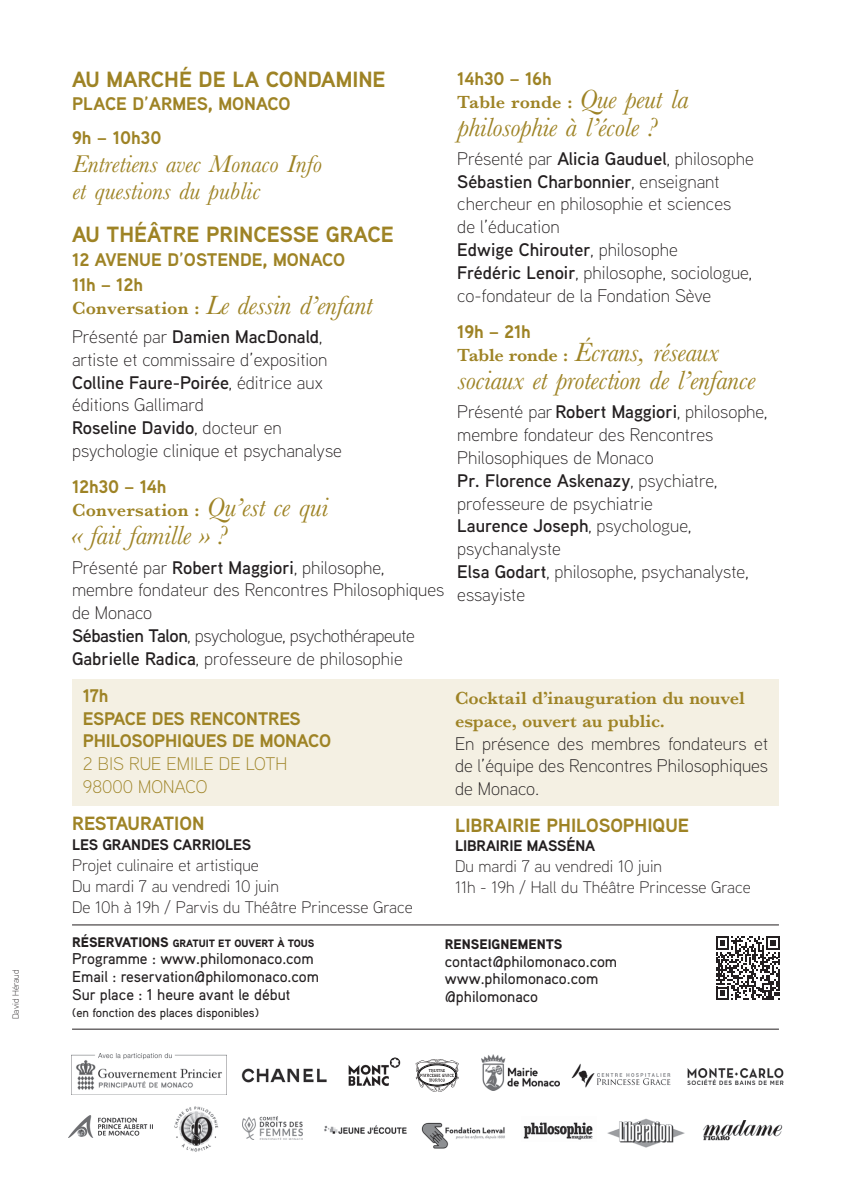
<style>
.page{position:relative;width:851px;height:1191px;background:#fff}
.page>*{position:absolute;margin:0;border:0;box-sizing:border-box;transform-origin:0 0}
.t1{font:italic 27.4px/28px "M Baskerville";letter-spacing:-.01em;color:#9e8325}
.t2{font:italic 25px/27.4px "M Baskerville";color:#9e8325}
.t3{font:700 22px "Aaux Next";color:#9e8325}
.t4{font:700 19.2px "Aaux Next";color:#9e8325}
.t5{font:300 18.2px/22.8px "Aaux Next";color:#231f20}
.t6{font:700 18.2px/22.8px "Aaux Next";letter-spacing:-.01em;color:#9e8325}
.t7{font:600 18.2px/22.8px "M Baskerville";color:#9e8325}
.t8{font:300 18.2px/22.8px "Aaux Next";color:#9e8325}
.t9{font:300 16.8px/21px "Aaux Next";color:#231f20}
.t10{font:500 15.6px/17.6px "Aaux Pro";color:#231f20}
.t11{font:700 15.4px "Aaux Next";letter-spacing:-.01em;color:#231f20}
.t12{font:13.8px "Aaux Pro Black SC";color:#231f20}
.t13{font:500 12.4px "Aaux Pro";color:#231f20}
.t14{font:10.6px "Aaux Pro Black SC";color:#231f20}
.t15{font:300 9px "Aaux Next";color:#231f20}
.s1{font-weight:600;font-style:normal;font-size:18.2px}
.s2{font-weight:600}
.s3{font-weight:400;font-style:italic;font-size:27.4px}
.s4{font-size:13.8px}
</style>
<div class="page">
<div style="left:72px;top:679px;width:706px;height:126px;background:#f4f0e3"></div>
<hr style="left:72px;top:1028px;width:706px;height:1px;background:#231f20">
<hr style="left:72px;top:924px;width:706px;height:1px;background:#231f20">
<img style="left:71px;top:1053px;width:155px;height:41px">
<img style="left:482px;top:1054px;width:77px;height:36px">
<img style="left:348px;top:1057px;width:53px;height:29px">
<svg style="left:415px;top:1059px;width:44px;height:32px"></svg>
<img style="left:687px;top:1068px;width:96px;height:16px">
<img style="left:68px;top:1115px;width:83px;height:22px">
<img style="left:421px;top:1122px;width:84px;height:27px">
<img style="left:174px;top:1106px;width:44px;height:46px">
<img style="left:242px;top:1116px;width:61px;height:23px">
<img style="left:324px;top:1125px;width:83px;height:9px">
<img style="left:571px;top:1063px;width:100px;height:24px">
<img style="left:523px;top:1122px;width:70px;height:18px">
<img style="left:607px;top:1118px;width:78px;height:30px">
<img style="left:703px;top:1120px;width:80px;height:21px">
<img style="left:241px;top:1068px;width:86px;height:15px">
<svg style="left:716px;top:936px;width:63px;height:64px"></svg>
<p class="t15" style="left:10px;top:1019px;width:51px;rotate:-90deg">David Héraud</p>
<p class="t3" style="left:72px;top:64px;width:315px">AU MARCHÉ DE LA CONDAMINE</p>
<p class="t6" style="left:72px;top:86px;width:220px;line-height:34.2px">PLACE D’ARMES, MONACO<br>9h – 10h30</p>
<h2 class="t2" style="left:72px;top:150px;width:251px">Entretiens avec Monaco Info et questions du public</h2>
<p class="t3" style="left:72px;top:219px;width:323px">AU THÉÂTRE PRINCESSE GRACE</p>
<p class="t6" style="left:72px;top:246px;width:275px;line-height:25px">12 AVENUE D’OSTENDE, MONACO<br>11h – 12h</p>
<h1 class="t1" style="left:72px;top:291px;width:301px"><span class="s1">Conversation :</span> Le dessin d’enfant</h1>
<p class="t5" style="left:72px;top:324px;width:271px">Présenté par <span class="s2">Damien MacDonald</span>, artiste et commissaire d’exposition<br><span class="s2">Colline Faure-Poirée</span>, éditrice aux éditions Gallimard<br><span class="s2">Roseline Davido</span>, docteur en psychologie clinique et psychanalyse</p>
<p class="t6" style="left:72px;top:475px;width:96px">12h30 – 14h</p>
<p class="t7" style="left:72px;top:499px;width:257px">Conversation : <span class="s3">Qu’est ce qui</span></p>
<h1 class="t1" style="left:72px;top:521px;width:156px">« fait famille » ?</h1>
<p class="t5" style="left:72px;top:555px;width:374px">Présenté par <span class="s2">Robert Maggiori</span>, philosophe, membre fondateur des Rencontres Philosophiques de Monaco<br><span class="s2">Sébastien Talon</span>, psychologue, psychothérapeute <span class="s2">Gabrielle Radica</span>, professeure de philosophie</p>
<p class="t6" style="left:83px;top:683px;width:250px">17h<br>ESPACE DES RENCONTRES<br>PHILOSOPHIQUES DE MONACO</p>
<p class="t8" style="left:83px;top:752px;width:206px">2 BIS RUE EMILE DE LOTH<br>98000 MONACO</p>
<p class="t4" style="left:72px;top:810px;width:134px">RESTAURATION</p>
<p class="t11" style="left:72px;top:833px;width:181px">LES GRANDES CARRIOLES</p>
<p class="t9" style="left:72px;top:853px;width:342px">Projet culinaire et artistique<br>Du mardi 7 au vendredi 10 juin<br>De 10h à 19h / Parvis du Théâtre Princesse Grace</p>
<p class="t6" style="left:457px;top:67px;width:96px">14h30 – 16h</p>
<p class="t7" style="left:457px;top:90px;width:232px">Table ronde : <span class="s3">Que peut la</span></p>
<h1 class="t1" style="left:457px;top:113px;width:201px">philosophie à l’école ?</h1>
<p class="t5" style="left:457px;top:146px;width:298px">Présenté par <span class="s2">Alicia Gauduel</span>, philosophe <span class="s2">Sébastien Charbonnier</span>, enseignant chercheur en philosophie et sciences<br>de l’éducation<br><span class="s2">Edwige Chirouter</span>, philosophe<br><span class="s2">Frédéric Lenoir</span>, philosophe, sociologue, co-fondateur de la Fondation Sève</p>
<p class="t6" style="left:457px;top:320px;width:75px">19h – 21h</p>
<h1 class="t1" style="left:457px;top:338px;width:299px"><span class="s1">Table ronde :</span> Écrans, réseaux sociaux et protection de l’enfance</h1>
<p class="t5" style="left:457px;top:400px;width:311px">Présenté par <span class="s2">Robert Maggiori</span>, philosophe, membre fondateur des Rencontres<br>Philosophiques de Monaco<br><span class="s2">Pr. Florence Askenazy</span>, psychiatre, professeure de psychiatrie<br><span class="s2">Laurence Joseph</span>, psychologue, psychanalyste<br><span class="s2">Elsa Godart</span>, philosophe, psychanalyste, essayiste</p>
<p class="t7" style="left:455px;top:686px;width:291px">Cocktail d’inauguration du nouvel espace, ouvert au public.</p>
<p class="t5" style="left:455px;top:731px;width:314px;text-align:justify">En présence des membres fondateurs et de l’équipe des Rencontres Philosophiques de Monaco.</p>
<p class="t4" style="left:455px;top:812px;width:236px">LIBRAIRIE PHILOSOPHIQUE</p>
<p class="t11" style="left:455px;top:835px;width:142px">LIBRAIRIE MASSÉNA</p>
<p class="t9" style="left:455px;top:855px;width:297px">Du mardi 7 au vendredi 10 juin<br>11h - 19h / Hall du Théâtre Princesse Grace</p>
<p class="t14" style="left:72px;top:936px;width:244px"><span class="s4">RÉSERVATIONS</span> GRATUIT ET OUVERT À TOUS</p>
<p class="t10" style="left:72px;top:949px;width:248px">Programme : www.philomonaco.com<br>Email : reservation@philomonaco.com<br>Sur place : 1 heure avant le début</p>
<p class="t13" style="left:72px;top:1005px;width:188px">(en fonction des places disponibles)</p>
<p class="t12" style="left:444px;top:935px;width:119px">RENSEIGNEMENTS</p>
<p class="t10" style="left:444px;top:952px;width:174px">contact@philomonaco.com www.philomonaco.com @philomonaco</p>
</div>
